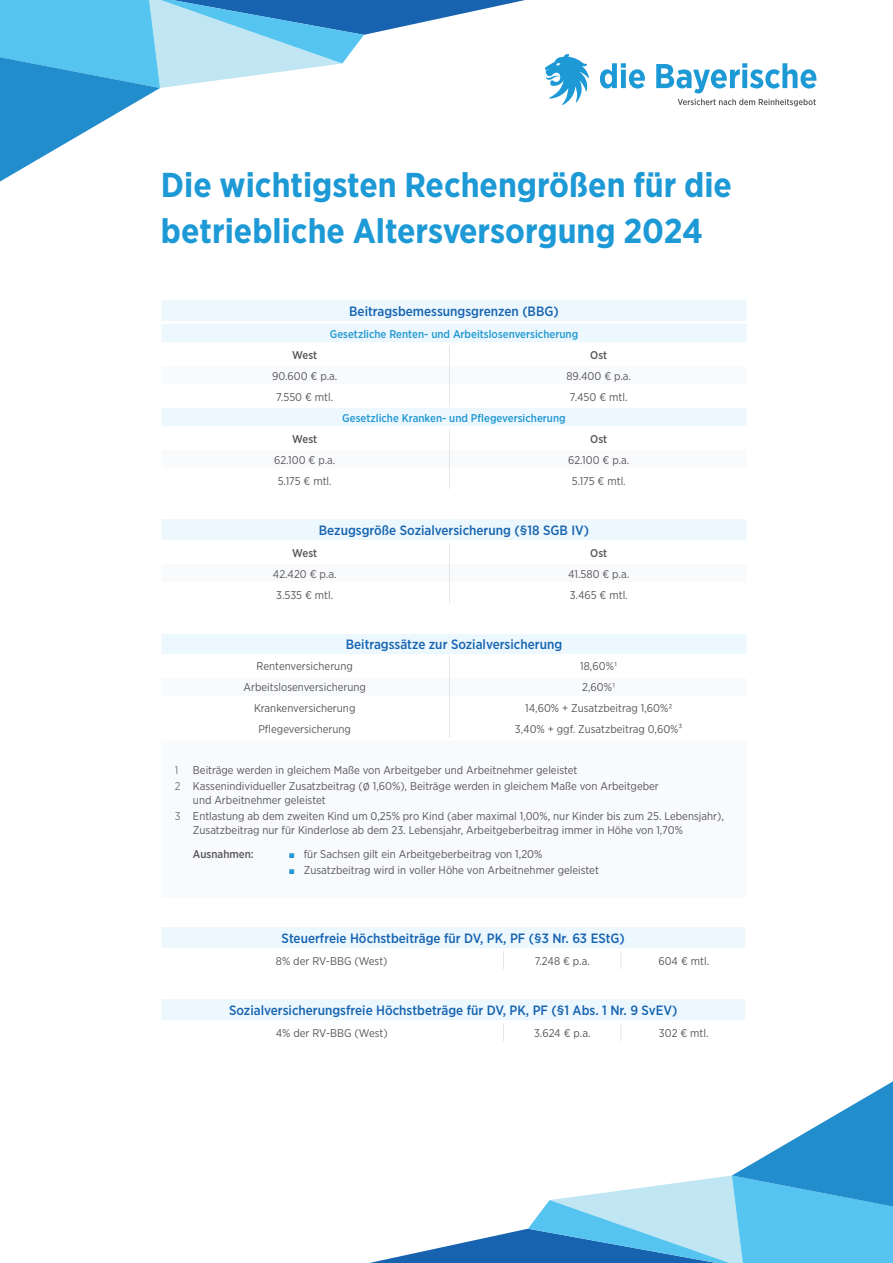
<style>
.page{position:relative;width:893px;height:1263px;background:#fff}
.page>*{position:absolute;margin:0;border:0;box-sizing:border-box;transform-origin:0 0}
.ParaStyle22_Leading_30_5_pts__LeftIndent{font:700 34.5px "Gotham Narrow";color:#1d99d6}
.t1{font:500 13.5px "Gotham Narrow";color:#1764b1}
.t2{font:11.25px/13.5px "Gotham Narrow";color:#58585a}
.t3{font:500 11.25px "Gotham Narrow";color:#2398d2}
.t4{font:500 11.25px "Gotham Narrow";color:#58585a}
.t5{font:11.25px "Gotham Narrow";color:#79797b}
.s1{color:#79797b}
.s2{font-family:"Cambria"}
.s3{font-family:"European Pi Three";color:#2398d2}
</style>
<div class="page">
<svg style="left:369px;top:1081px;width:524px;height:182px"></svg>
<svg style="left:0;top:0;width:525px;height:182px"></svg>
<svg style="left:600px;top:63px;width:45px;height:26px"></svg>
<svg style="left:656px;top:63px;width:160px;height:30px"></svg>
<svg style="left:545px;top:54px;width:44px;height:51px"></svg>
<svg style="left:678px;top:99px;width:138px;height:7px"></svg>
<div style="left:161px;top:300px;width:585px;height:126px;background:#edf8fe"></div>
<hr style="left:158px;top:321px;width:291px;height:3px;background:#fff">
<hr style="left:449px;top:321px;width:300px;height:3px;background:#fff">
<hr style="left:158px;top:342px;width:291px;height:3px;background:#fff">
<hr style="left:449px;top:342px;width:300px;height:3px;background:#fff">
<hr style="left:158px;top:405px;width:291px;height:3px;background:#fff">
<hr style="left:449px;top:405px;width:300px;height:3px;background:#fff">
<svg style="left:161px;top:345px;width:585px;height:60px"></svg>
<div style="left:160px;top:518px;width:588px;height:24px;background:#edf8fe"></div>
<hr style="left:158px;top:516px;width:291px;height:3px;background:#fff">
<hr style="left:158px;top:519px;width:3px;height:21px;background:#fff">
<hr style="left:449px;top:516px;width:300px;height:3px;background:#fff">
<hr style="left:746px;top:519px;width:3px;height:21px;background:#fff">
<hr style="left:158px;top:540px;width:291px;height:3px;background:#fff">
<hr style="left:449px;top:540px;width:300px;height:3px;background:#fff">
<div style="left:160px;top:633px;width:588px;height:22px;background:#edf8fe"></div>
<div style="left:160px;top:739px;width:588px;height:160px;background:#f9fafc"></div>
<hr style="left:158px;top:631px;width:291px;height:3px;background:#fff">
<hr style="left:158px;top:634px;width:3px;height:20px;background:#fff">
<hr style="left:449px;top:631px;width:300px;height:3px;background:#fff">
<hr style="left:746px;top:634px;width:3px;height:20px;background:#fff">
<hr style="left:158px;top:654px;width:291px;height:3px;background:#fff">
<hr style="left:449px;top:654px;width:300px;height:3px;background:#fff">
<hr style="left:158px;top:738px;width:291px;height:3px;background:#fff">
<hr style="left:158px;top:741px;width:3px;height:157px;background:#fff">
<hr style="left:449px;top:738px;width:300px;height:3px;background:#fff">
<hr style="left:746px;top:741px;width:3px;height:157px;background:#fff">
<hr style="left:158px;top:898px;width:291px;height:3px;background:#fff">
<hr style="left:449px;top:898px;width:300px;height:3px;background:#fff">
<div style="left:160px;top:926px;width:586px;height:24px;background:#edf8fe"></div>
<hr style="left:158px;top:924px;width:345px;height:3px;background:#fff">
<hr style="left:158px;top:927px;width:3px;height:21px;background:#fff">
<hr style="left:503px;top:924px;width:118px;height:3px;background:#fff">
<hr style="left:621px;top:924px;width:127px;height:3px;background:#fff">
<hr style="left:745px;top:927px;width:3px;height:21px;background:#fff">
<hr style="left:158px;top:948px;width:345px;height:3px;background:#fff">
<hr style="left:503px;top:948px;width:118px;height:3px;background:#fff">
<hr style="left:621px;top:948px;width:127px;height:3px;background:#fff">
<svg style="left:503px;top:951px;width:119px;height:18px"></svg>
<div style="left:160px;top:998px;width:586px;height:24px;background:#edf8fe"></div>
<hr style="left:158px;top:996px;width:345px;height:3px;background:#fff">
<hr style="left:158px;top:999px;width:3px;height:21px;background:#fff">
<hr style="left:503px;top:996px;width:118px;height:3px;background:#fff">
<hr style="left:621px;top:996px;width:127px;height:3px;background:#fff">
<hr style="left:745px;top:999px;width:3px;height:21px;background:#fff">
<hr style="left:158px;top:1020px;width:345px;height:3px;background:#fff">
<hr style="left:503px;top:1020px;width:118px;height:3px;background:#fff">
<hr style="left:621px;top:1020px;width:127px;height:3px;background:#fff">
<svg style="left:503px;top:1023px;width:119px;height:18px"></svg>
<p class="ParaStyle22_Leading_30_5_pts__LeftIndent" style="left:161px;top:163px;width:572px">Die wichtigsten Rechengrößen für die</p>
<p class="ParaStyle22_Leading_30_5_pts__LeftIndent" style="left:161px;top:209px;width:544px">betriebliche Altersversorgung 2024</p>
<p class="t1" style="left:349px;top:303px;width:211px">Beitragsbemessungsgrenzen (BBG)</p>
<p class="t3" style="left:330px;top:326px;width:250px">Gesetzliche Renten- und Arbeitslosenversicherung</p>
<p class="t4" style="left:292px;top:347px;width:26px">West</p>
<p class="t4" style="left:590px;top:347px;width:18px">Ost</p>
<p class="t2" style="left:272px;top:369px;width:67px">90.600 € p.a.</p>
<p class="t2" style="left:566px;top:369px;width:66px">89.400 € p.a.</p>
<p class="t2" style="left:276px;top:390px;width:59px">7.550 € mtl.</p>
<p class="t2" style="left:570px;top:390px;width:59px">7.450 € mtl.</p>
<p class="t3" style="left:342px;top:410px;width:225px">Gesetzliche Kranken- und Pflegeversicherung</p>
<p class="t4" style="left:292px;top:431px;width:26px">West</p>
<p class="t4" style="left:590px;top:431px;width:18px">Ost</p>
<p class="t2" style="left:274px;top:453px;width:63px">62.100 € p.a.</p>
<p class="t2" style="left:568px;top:453px;width:63px">62.100 € p.a.</p>
<p class="t2" style="left:278px;top:474px;width:56px">5.175 € mtl.</p>
<p class="t2" style="left:572px;top:474px;width:56px">5.175 € mtl.</p>
<p class="t1" style="left:319px;top:522px;width:272px">Bezugsgröße Sozialversicherung (§18 SGB IV)</p>
<p class="t4" style="left:292px;top:545px;width:26px">West</p>
<p class="t4" style="left:590px;top:545px;width:18px">Ost</p>
<p class="t2" style="left:273px;top:567px;width:65px">42.420 € p.a.</p>
<p class="t2" style="left:568px;top:567px;width:63px">41.580 € p.a.</p>
<p class="t2" style="left:276px;top:588px;width:59px">3.535 € mtl.</p>
<p class="t2" style="left:570px;top:588px;width:60px">3.465 € mtl.</p>
<p class="t1" style="left:346px;top:636px;width:218px">Beitragssätze zur Sozialversicherung</p>
<p class="t2" style="left:257px;top:659px;width:98px">Rentenversicherung</p>
<p class="t2" style="left:580px;top:659px;width:38px">18,60%1</p>
<p class="t2" style="left:243px;top:680px;width:124px">Arbeitslosenversicherung</p>
<p class="t2" style="left:582px;top:680px;width:35px">2,60%1</p>
<p class="t2" style="left:254px;top:701px;width:103px">Krankenversicherung</p>
<p class="t2" style="left:525px;top:701px;width:149px">14,60% + Zusatzbeitrag 1,60%2</p>
<p class="t2" style="left:258px;top:722px;width:94px">Pflegeversicherung</p>
<p class="t2" style="left:515px;top:722px;width:169px">3,40% + ggf. Zusatzbeitrag 0,60%³</p>
<p class="t5" style="left:175px;top:763px;width:5px">1</p>
<p class="t2" style="left:193px;top:763px;width:386px">Beiträge werden in gleichem Maße von Arbeitgeber und Arbeitnehmer geleistet</p>
<p class="t2" style="left:193px;top:779px;width:467px;text-indent:-18px"><span class="s1">2</span> Kassenindividueller Zusatzbeitrag (<span class="s2">∅</span> 1,60%), Beiträge werden in gleichem Maße von Arbeitgeber und Arbeitnehmer geleistet</p>
<p class="t2" style="left:193px;top:809px;width:532px;text-indent:-18px"><span class="s1">3</span> Entlastung ab dem zweiten Kind um 0,25% pro Kind (aber maximal 1,00%, nur Kinder bis zum 25. Lebensjahr),<br>Zusatzbeitrag nur für Kinderlose ab dem 23. Lebensjahr, Arbeitgeberbeitrag immer in Höhe von 1,70%</p>
<p class="t4" style="left:193px;top:846px;width:62px">Ausnahmen:</p>
<p class="t2" style="left:289px;top:845px;width:312px;line-height:16.5px"><span class="s3">J</span> für Sachsen gilt ein Arbeitgeberbeitrag von 1,20%<br><span class="s3">J</span> Zusatzbeitrag wird in voller Höhe von Arbeitnehmer geleistet</p>
<p class="t1" style="left:282px;top:930px;width:345px">Steuerfreie Höchstbeiträge für DV, PK, PF (§3 Nr. 63 EStG)</p>
<p class="t2" style="left:276px;top:954px;width:113px">8% der RV-BBG (West)</p>
<p class="t2" style="left:535px;top:954px;width:57px">7.248 € p.a.</p>
<p class="t2" style="left:658px;top:954px;width:52px">604 € mtl.</p>
<p class="t1" style="left:229px;top:1002px;width:450px">Sozialversicherungsfreie Höchstbeträge für DV, PK, PF (§1 Abs. 1 Nr. 9 SvEV)</p>
<p class="t2" style="left:276px;top:1026px;width:113px">4% der RV-BBG (West)</p>
<p class="t2" style="left:534px;top:1026px;width:58px">3.624 € p.a.</p>
<p class="t2" style="left:659px;top:1026px;width:51px">302 € mtl.</p>
</div>
